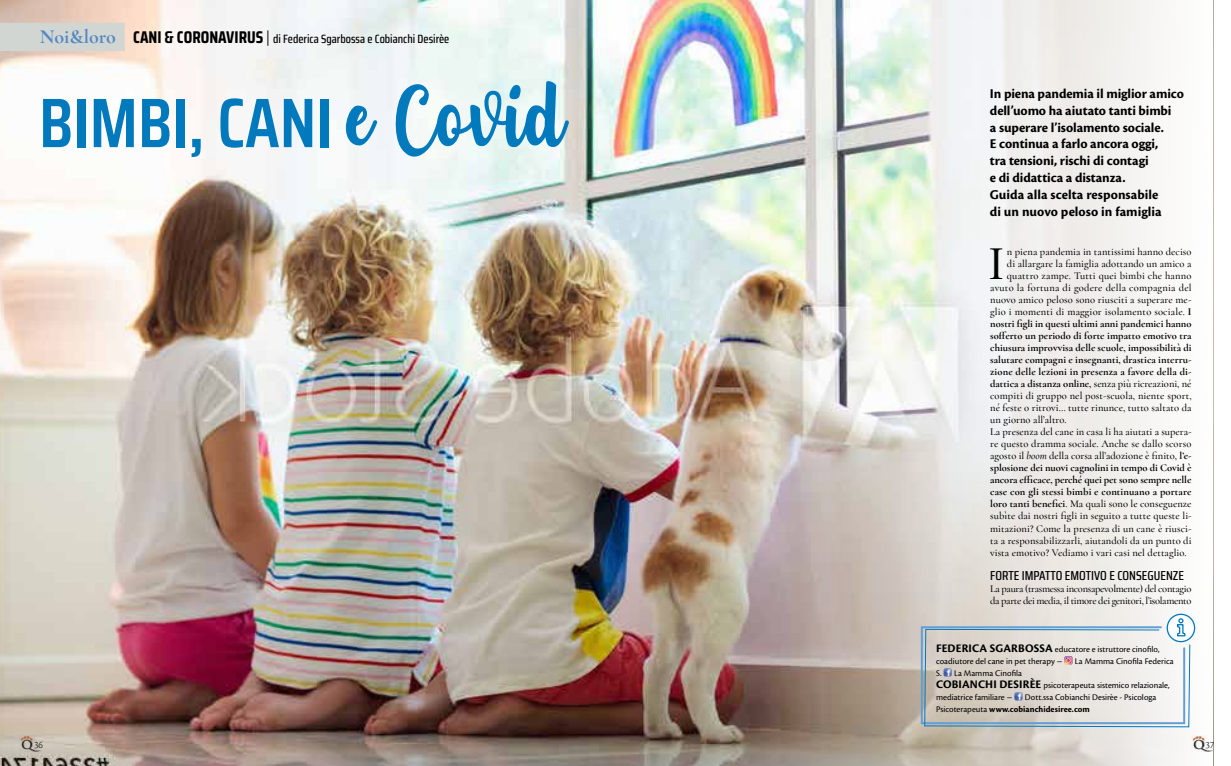
<style>
.page{position:relative;width:1231px;height:766px;background:#fff}
.page>*{position:absolute;margin:0;border:0;box-sizing:border-box;transform-origin:0 0}
.t1{font:600 70px "Saira Condensed";color:#007abd}
.t2{font:500 48.9px "Cormorant";color:#000}
.t3{font:700 20px "Cormorant";color:#5588c1}
.t4{font:700 14px/16.8px "Cronos Pro";letter-spacing:-.005em;color:#000}
.t5{font:500 13px "Saira Condensed";color:#000}
.t6{font:500 12px "Saira Condensed";color:#000}
.t7{font:500 10.5px "Cormorant";letter-spacing:.005em;color:#000}
.t8{font:700 10.5px "Cormorant";color:#000}
.t9{font:500 10.5px/12px "Cormorant";letter-spacing:-.03em;color:#000}
.t10{font:300 10px "Cronos Pro";color:#000}
.t11{font:9px/12px "Cronos Pro";color:#000}
.s1{font-weight:700;font-size:17px}
.s2{font-weight:300;font-size:17px}
.s3{font-family:"Grafiteg";font-weight:400;font-size:90px}
.s4{font-weight:700}
.s5{font-weight:500}
.s6{font-style:italic}
.s7{font-weight:700;font-size:12px}
</style>
<div class="page">
<img style="left:0;top:0;width:796px;height:765px">
<svg style="left:796px;top:0;width:417px;height:765px"></svg>
<svg style="left:1167px;top:614px;width:27px;height:27px"></svg>
<div style="left:1166px;top:613px;width:29px;height:29px;border:1px solid #007abd;border-radius:50%"></div>
<svg style="left:919px;top:618px;width:271px;height:109px;background:#d7d8d6"></svg>
<img style="left:20px;top:735px;width:22px;height:16px">
<img style="left:1191px;top:735px;width:22px;height:16px">
<svg style="left:0;top:22px;width:125px;height:30px;background:#d3d5d1"></svg>
<h3 class="t3" style="left:40px;top:24px;width:78px">Noi&amp;loro</h3>
<p class="t6" style="left:133px;top:29px;width:317px"><span class="s1">CANI &amp; CORONAVIRUS</span> <span class="s2">|</span> di Federica Sgarbossa e Cobianchi Desirèe</p>
<h1 class="t1" style="left:39px;top:70px;width:527px">BIMBI, CANI <span class="s3">e Covid</span></h1>
<p class="t4" style="left:989px;top:85px;width:195px">In piena pandemia il miglior amico dell’uomo ha aiutato tanti bimbi<br>a superare l’isolamento sociale.<br>E continua a farlo ancora oggi,<br>tra tensioni, rischi di contagi<br>e di didattica a distanza.<br>Guida alla scelta responsabile<br>di un nuovo peloso in famiglia</p>
<h2 class="t2" style="left:987px;top:234px;width:18px">I</h2>
<p class="t7" style="left:1006px;top:245px;width:186px">n piena pandemia in tantissimi hanno deciso</p>
<p class="t7" style="left:1006px;top:257px;width:186px">di allargare la famiglia adottando un amico a</p>
<p class="t7" style="left:1006px;top:269px;width:186px">quattro zampe. Tutti quei bimbi che hanno</p>
<p class="t7" style="left:990px;top:281px;width:203px">avuto la fortuna di godere della compagnia del</p>
<p class="t7" style="left:990px;top:293px;width:203px">nuovo amico peloso sono riusciti a superare me-</p>
<p class="t7" style="left:990px;top:305px;width:203px">glio i momenti di maggior isolamento sociale. <span class="s4">I</span></p>
<p class="t8" style="left:990px;top:317px;width:203px">nostri figli in questi ultimi anni pandemici hanno</p>
<p class="t8" style="left:990px;top:329px;width:203px">sofferto un periodo di forte impatto emotivo tra</p>
<p class="t8" style="left:990px;top:341px;width:203px">chiusura improvvisa delle scuole, impossibilità di</p>
<p class="t8" style="left:990px;top:353px;width:203px">salutare compagni e insegnanti, drastica interru-</p>
<p class="t8" style="left:990px;top:365px;width:203px">zione delle lezioni in presenza a favore della di-</p>
<p class="t8" style="left:990px;top:377px;width:203px">dattica a distanza online, <span class="s5">senza più ricreazioni, né</span></p>
<p class="t7" style="left:990px;top:389px;width:203px">compiti di gruppo nel post-scuola, niente sport,</p>
<p class="t7" style="left:990px;top:401px;width:203px">né feste o ritrovi… tutte rinunce, tutto saltato da</p>
<p class="t7" style="left:990px;top:413px;width:78px">un giorno all’altro.</p>
<p class="t7" style="left:990px;top:425px;width:203px">La presenza del cane in casa li ha aiutati a supera-</p>
<p class="t7" style="left:990px;top:437px;width:203px">re questo dramma sociale. Anche se dallo scorso</p>
<p class="t7" style="left:990px;top:449px;width:203px">agosto il <span class="s6">boom</span> della corsa all’adozione è finito, <span class="s4">l’e-</span></p>
<p class="t8" style="left:990px;top:461px;width:203px">splosione dei nuovi cagnolini in tempo di Covid è</p>
<p class="t8" style="left:990px;top:473px;width:203px">ancora efficace, perché quei pet sono sempre nelle</p>
<p class="t8" style="left:990px;top:485px;width:203px">case con gli stessi bimbi e continuano a portare</p>
<p class="t7" style="left:990px;top:497px;width:203px"><span class="s4">loro tanti benefici</span>. Ma quali sono le conseguenze</p>
<p class="t7" style="left:990px;top:509px;width:203px">subìte dai nostri figli in seguito a tutte queste li-</p>
<p class="t7" style="left:990px;top:521px;width:203px">mitazioni? Come la presenza di un cane è riusci-</p>
<p class="t7" style="left:990px;top:533px;width:203px">ta a responsabilizzarli, aiutandoli da un punto di</p>
<p class="t7" style="left:990px;top:545px;width:198px">vista emotivo? Vediamo i vari casi nel dettaglio.</p>
<p class="t5" style="left:990px;top:565px;width:195px">FORTE IMPATTO EMOTIVO E CONSEGUENZE</p>
<p class="t9" style="left:990px;top:582px;width:203px">La paura (trasmessa inconsapevolmente) del contagio da parte dei media, il timore dei genitori, l’isolamento</p>
<p class="t11" style="left:935px;top:642px;width:225px"><span class="s7">FEDERICA SGARBOSSA</span> educatore e istruttore cinofilo, coadiutore del cane in pet therapy -</p>
<p class="t11" style="left:1074px;top:654px;width:100px">La Mamma Cinofila Federica</p>
<p class="t11" style="left:935px;top:666px;width:235px">S. La Mamma Cinofila<br><span class="s7">COBIANCHI DESIRÈE</span> psicoterapeuta sistemico relazionale, mediatrice familiare -</p>
<p class="t11" style="left:935px;top:690px;width:222px;text-indent:89px">Dott.ssa Cobianchi Desirèe - Psicologa<br>Psicoterapeuta <span class="s4">www.cobianchidesiree.com</span></p>
<p class="t10" style="left:34px;top:738px;width:10px">36</p>
<p class="t10" style="left:1205px;top:738px;width:10px">37</p>
</div>
